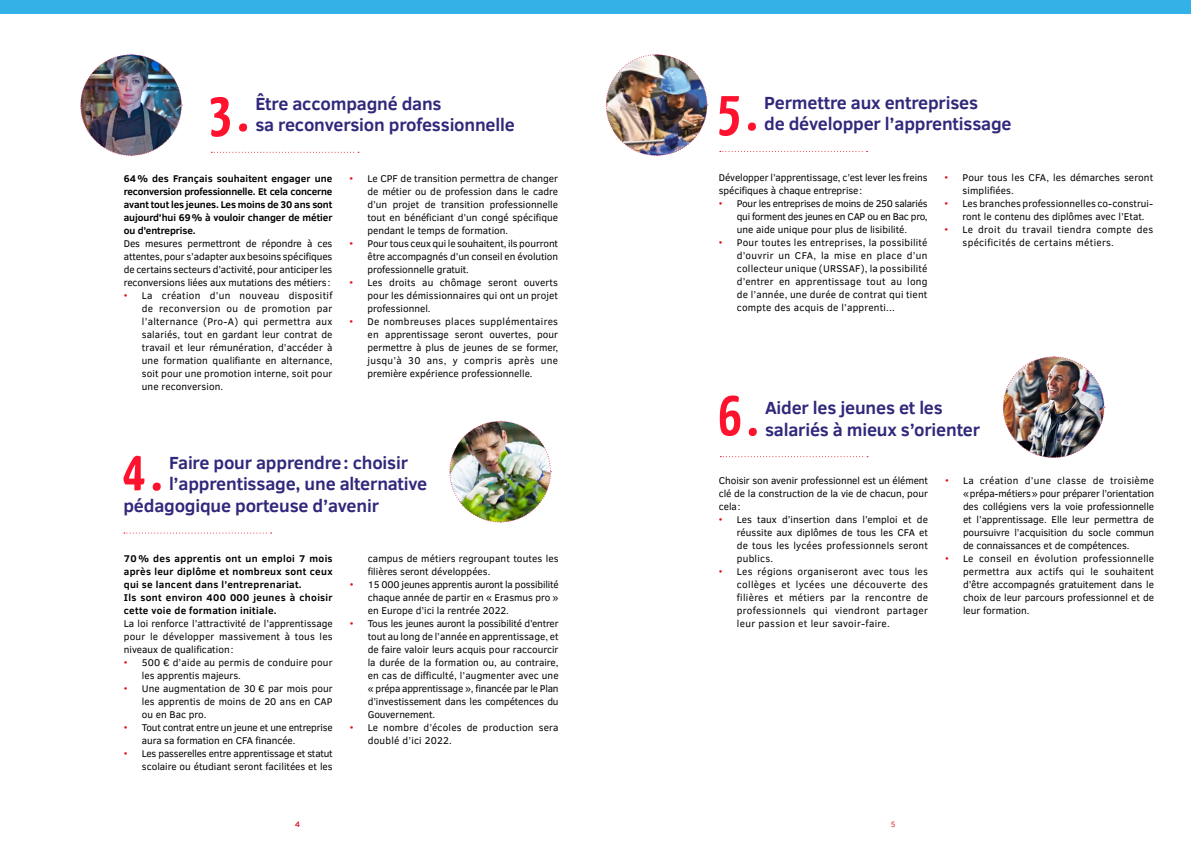
<style>
.page{position:relative;width:1191px;height:842px;background:#fff}
.page>*{position:absolute;margin:0;border:0;box-sizing:border-box;transform-origin:0 0}
.t1{font:700 57px "Yanone Kaffeesatz";color:#ff122e}
.t2{font:700 18px/21.6px "Clear Sans";letter-spacing:-.01em;color:#30287b}
.t3{font:10px/13px "Clear Sans";color:#000;text-align:justify}
.t4{font:700 10px/13px "Clear Sans";letter-spacing:.03em;color:#000;text-align:justify}
.t5{font:10px/13px "Clear Sans";letter-spacing:-.02em;color:#000}
.t6{font:10px/13px "Clear Sans";letter-spacing:.02em;color:#000}
.t7{font:10px/13px "Clear Sans";letter-spacing:.03em;color:#000}
.t8{font:8px "Clear Sans";color:#e62a37}
.s1{color:#e0121c}
</style>
<div class="page">
<div style="left:0;top:0;width:1191px;height:14px;background:#33b2e8"></div>
<svg style="left:124px;top:533px;width:148px;height:1px"></svg>
<svg style="left:211px;top:152px;width:148px;height:1px"></svg>
<svg style="left:720px;top:151px;width:147px;height:1px"></svg>
<svg style="left:720px;top:456px;width:148px;height:1px"></svg>
<img style="left:1002px;top:356px;width:103px;height:102px">
<img style="left:449px;top:421px;width:102px;height:102px">
<img style="left:80px;top:54px;width:102px;height:102px">
<img style="left:605px;top:54px;width:103px;height:102px">
<h1 class="t1" style="left:209px;top:76px;width:41px">3.</h1>
<h2 class="t2" style="left:255px;top:92px;width:261px">Être accompagné dans<br>sa reconversion professionnelle</h2>
<p class="t4" style="left:124px;top:172px;width:210px">64% des Français souhaitent engager une reconversion professionnelle. Et cela concerne avant tout les jeunes. Les moins de 30 ans sont aujourd’hui 69% à vouloir changer de métier ou d’entreprise.</p>
<p class="t3" style="left:124px;top:237px;width:210px">Des mesures permettront de répondre à ces attentes, pour s’adapter aux besoins spécifiques de certains secteurs d’activité, pour anticiper les reconversions liées aux mutations des métiers:</p>
<p class="t3" style="left:142px;top:289px;width:192px;text-indent:-18px"><span class="s1">•</span> La création d’un nouveau dispositif de reconversion ou de promotion par l’alternance (Pro-A) qui permettra aux salariés, tout en gardant leur contrat de travail et leur rémunération, d’accéder à une formation qualifiante en alternance, soit pour une promotion interne, soit pour une reconversion.</p>
<p class="t3" style="left:367px;top:172px;width:192px;text-indent:-18px"><span class="s1">•</span> Le CPF de transition permettra de changer de métier ou de profession dans le cadre d’un projet de transition professionnelle tout en bénéficiant d’un congé spécifique pendant le temps de formation.</p>
<p class="t3" style="left:367px;top:237px;width:192px;text-indent:-18px"><span class="s1">•</span> Pour tous ceux qui le souhaitent, ils pourront être accompagnés d’un conseil en évolution professionnelle gratuit.</p>
<p class="t3" style="left:367px;top:276px;width:192px;text-indent:-18px"><span class="s1">•</span> Les droits au chômage seront ouverts pour les démissionnaires qui ont un projet professionnel.</p>
<p class="t3" style="left:367px;top:315px;width:192px;text-indent:-18px"><span class="s1">•</span> De nombreuses places supplémentaires en apprentissage seront ouvertes, pour permettre à plus de jeunes de se former, jusqu’à 30 ans, y compris après une première expérience professionnelle.</p>
<h1 class="t1" style="left:122px;top:435px;width:41px">4.</h1>
<h2 class="t2" style="left:169px;top:451px;width:241px">Faire pour apprendre: choisir</h2>
<h2 class="t2" style="left:169px;top:473px;width:260px">l’apprentissage, une alternative</h2>
<h2 class="t2" style="left:123px;top:494px;width:257px">pédagogique porteuse d’avenir</h2>
<p class="t4" style="left:124px;top:552px;width:210px;text-align:left">70 % des apprentis ont un emploi 7 mois après leur diplôme et nombreux sont ceux qui se lancent dans l’entreprenariat.<br>Ils sont environ 400 000 jeunes à choisir cette voie de formation initiale.</p>
<p class="t3" style="left:124px;top:617px;width:210px">La loi renforce l’attractivité de l’apprentissage pour le développer massivement à tous les niveaux de qualification:</p>
<p class="t6" style="left:142px;top:656px;width:192px;text-indent:-18px"><span class="s1">•</span> 500 € d’aide au permis de conduire pour les apprentis majeurs.</p>
<p class="t3" style="left:142px;top:682px;width:192px;text-indent:-18px"><span class="s1">•</span> Une augmentation de 30 € par mois pour les apprentis de moins de 20 ans en CAP ou en Bac pro.</p>
<p class="t5" style="left:142px;top:721px;width:192px;text-indent:-18px"><span class="s1">•</span> Tout contrat entre un jeune et une entreprise aura sa formation en CFA financée.</p>
<p class="t5" style="left:124px;top:747px;width:210px;text-align:right"><span class="s1">•</span> Les passerelles entre apprentissage et statut scolaire ou étudiant seront facilitées et les</p>
<p class="t3" style="left:368px;top:552px;width:192px">campus de métiers regroupant toutes les filières seront développées.</p>
<p class="t3" style="left:368px;top:578px;width:192px;text-indent:-18px"><span class="s1">•</span> 15 000 jeunes apprentis auront la possibilité chaque année de partir en « Erasmus pro » en Europe d’ici la rentrée 2022.</p>
<p class="t3" style="left:368px;top:617px;width:192px;text-indent:-18px"><span class="s1">•</span> Tous les jeunes auront la possibilité d’entrer tout au long de l’année en apprentissage, et de faire valoir leurs acquis pour raccourcir la durée de la formation ou, au contraire, en cas de difficulté, l’augmenter avec une « prépa apprentissage », financée par le Plan d’investissement dans les compétences du Gouvernement.</p>
<p class="t6" style="left:368px;top:721px;width:192px;text-indent:-18px"><span class="s1">•</span> Le nombre d’écoles de production sera doublé d’ici 2022.</p>
<h1 class="t1" style="left:717px;top:75px;width:41px">5.</h1>
<h2 class="t2" style="left:764px;top:91px;width:249px">Permettre aux entreprises<br>de développer l’apprentissage</h2>
<p class="t3" style="left:719px;top:171px;width:210px">Développer l’apprentissage, c’est lever les freins spécifiques à chaque entreprise:</p>
<p class="t3" style="left:737px;top:197px;width:192px;text-indent:-18px"><span class="s1">•</span> Pour les entreprises de moins de 250 salariés qui forment des jeunes en CAP ou en Bac pro, une aide unique pour plus de lisibilité.</p>
<p class="t3" style="left:737px;top:236px;width:192px;text-indent:-18px"><span class="s1">•</span> Pour toutes les entreprises, la possibilité d’ouvrir un CFA, la mise en place d’un collecteur unique (URSSAF), la possibilité d’entrer en apprentissage tout au long de l’année, une durée de contrat qui tient compte des acquis de l’apprenti...</p>
<p class="t3" style="left:962px;top:171px;width:192px;text-indent:-18px"><span class="s1">•</span> Pour tous les CFA, les démarches seront simplifiées.</p>
<p class="t3" style="left:962px;top:197px;width:192px;text-indent:-18px"><span class="s1">•</span> Les branches professionnelles co-construi&shy;ront le contenu des diplômes avec l’Etat.</p>
<p class="t7" style="left:962px;top:223px;width:192px;text-indent:-18px"><span class="s1">•</span> Le droit du travail tiendra compte des spécificités de certains métiers.</p>
<h1 class="t1" style="left:718px;top:381px;width:41px">6.</h1>
<h2 class="t2" style="left:765px;top:396px;width:216px">Aider les jeunes et les salariés à mieux s’orienter</h2>
<p class="t3" style="left:719px;top:474px;width:211px">Choisir son avenir professionnel est un élément clé de la construction de la vie de chacun, pour cela:</p>
<p class="t3" style="left:737px;top:513px;width:193px;text-indent:-18px"><span class="s1">•</span> Les taux d’insertion dans l’emploi et de réussite aux diplômes de tous les CFA et de tous les lycées professionnels seront publics.</p>
<p class="t3" style="left:737px;top:565px;width:193px;text-indent:-18px"><span class="s1">•</span> Les régions organiseront avec tous les collèges et lycées une découverte des filières et métiers par la rencontre de professionnels qui viendront partager leur passion et leur savoir-faire.</p>
<p class="t3" style="left:963px;top:474px;width:193px;text-indent:-18px"><span class="s1">•</span> La création d’une classe de troisième «prépa-métiers» pour préparer l’orientation des collégiens vers la voie professionnelle et l’apprentissage. Elle leur permettra de poursuivre l’acquisition du socle commun de connaissances et de compétences.</p>
<p class="t3" style="left:963px;top:552px;width:193px;text-indent:-18px"><span class="s1">•</span> Le conseil en évolution professionnelle permettra aux actifs qui le souhaitent d’être accompagnés gratuitement dans le choix de leur parcours professionnel et de leur formation.</p>
<p class="t8" style="left:295px;top:819px;width:6px">4</p>
<p class="t8" style="left:891px;top:819px;width:6px">5</p>
</div>
